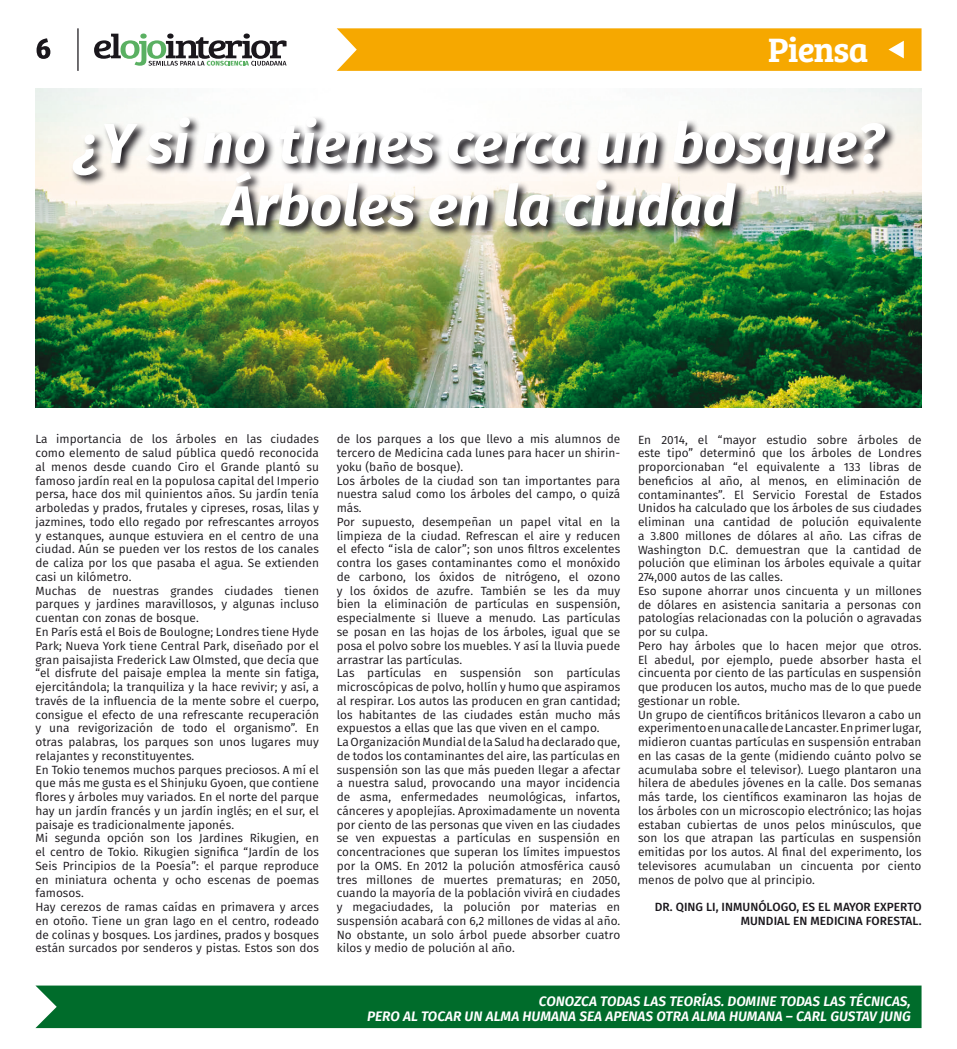
<style>
.page{position:relative;width:957px;height:1049px;background:#fff}
.page>*{position:absolute;margin:0;border:0;box-sizing:border-box;transform-origin:0 0}
.t1{font:italic 700 56.25px/62.5px "Fira Sans";color:#fff;text-align:center}
.t2{font:600 35px "Bree Serif";letter-spacing:-.025em;color:#fff}
.t3{font:italic 600 13.75px/15px "Fira Sans";color:#fff;text-align:right}
.t4{font:11.88px/13.8px "Fira Sans";color:#1a171c}
.t5{font:500 11.88px/13.8px "Fira Sans";color:#1a171c;text-align:right}
</style>
<div class="page">
<svg style="left:94px;top:34px;width:192px;height:32px"></svg>
<hr style="left:77px;top:28px;width:2px;height:43px;background:#1a171c">
<div style="left:35px;top:985px;width:886px;height:43px;background:#006c2b"></div>
<svg style="left:337px;top:28px;width:584px;height:43px;background:#f6aa08"></svg>
<img style="left:35px;top:89px;width:886px;height:318px">
<img style="left:71px;top:116px;width:826px;height:122px">
<svg style="left:37px;top:38px;width:13px;height:21px"></svg>
<h2 class="t2" style="left:768px;top:23px;width:102px">Piensa</h2>
<h1 class="t1" style="left:74px;top:112px;width:811px">¿Y si no tienes cerca un bosque?<br>Árboles en la ciudad</h1>
<p class="t4" style="left:35px;top:432px;width:285px">La importancia de los árboles en las ciudades como elemento de salud pública quedó reconocida al menos desde cuando Ciro el Grande plantó su famoso jardín real en la populosa capital del Imperio persa, hace dos mil quinientos años. Su jardín tenía arboledas y prados, frutales y cipreses, rosas, lilas y jazmines, todo ello regado por refrescantes arroyos y estanques, aunque estuviera en el centro de una ciudad. Aún se pueden ver los restos de los canales de caliza por los que pasaba el agua. Se extienden casi un kilómetro.<br>Muchas de nuestras grandes ciudades tienen parques y jardines maravillosos, y algunas incluso cuentan con zonas de bosque.<br>En París está el Bois de Boulogne; Londres tiene Hyde Park; Nueva York tiene Central Park, diseñado por el gran paisajista Frederick Law Olmsted, que decía que “el disfrute del paisaje emplea la mente sin fatiga, ejercitándola; la tranquiliza y la hace revivir; y así, a través de la influencia de la mente sobre el cuerpo, consigue el efecto de una refrescante recuperación y una revigorización de todo el organismo”. En otras palabras, los parques son unos lugares muy relajantes y reconstituyentes.<br>En Tokio tenemos muchos parques preciosos. A mí el que más me gusta es el Shinjuku Gyoen, que contiene flores y árboles muy variados. En el norte del parque hay un jardín francés y un jardín inglés; en el sur, el paisaje es tradicionalmente japonés.<br>Mi segunda opción son los Jardines Rikugien, en el centro de Tokio. Rikugien significa “Jardín de los Seis Principios de la Poesía”: el parque reproduce en miniatura ochenta y ocho escenas de poemas famosos.<br>Hay cerezos de ramas caídas en primavera y arces en otoño. Tiene un gran lago en el centro, rodeado de colinas y bosques. Los jardines, prados y bosques están surcados por senderos y pistas. Estos son dos</p>
<p class="t4" style="left:337px;top:432px;width:285px">de los parques a los que llevo a mis alumnos de tercero de Medicina cada lunes para hacer un shirin&shy;yoku (baño de bosque).<br>Los árboles de la ciudad son tan importantes para nuestra salud como los árboles del campo, o quizá más.<br>Por supuesto, desempeñan un papel vital en la limpieza de la ciudad. Refrescan el aire y reducen el efecto “isla de calor”; son unos filtros excelentes contra los gases contaminantes como el monóxido de carbono, los óxidos de nitrógeno, el ozono y los óxidos de azufre. También se les da muy bien la eliminación de partículas en suspensión, especialmente si llueve a menudo. Las partículas se posan en las hojas de los árboles, igual que se posa el polvo sobre los muebles. Y así la lluvia puede arrastrar las partículas.<br>Las partículas en suspensión son partículas microscópicas de polvo, hollín y humo que aspiramos al respirar. Los autos las producen en gran cantidad; los habitantes de las ciudades están mucho más expuestos a ellas que las que viven en el campo.<br>La Organización Mundial de la Salud ha declarado que, de todos los contaminantes del aire, las partículas en suspensión son las que más pueden llegar a afectar a nuestra salud, provocando una mayor incidencia de asma, enfermedades neumológicas, infartos, cánceres y apoplejías. Aproximadamente un noventa por ciento de las personas que viven en las ciudades se ven expuestas a partículas en suspensión en concentraciones que superan los límites impuestos por la OMS. En 2012 la polución atmosférica causó tres millones de muertes prematuras; en 2050, cuando la mayoría de la población vivirá en ciudades y megaciudades, la polución por materias en suspensión acabará con 6,2 millones de vidas al año.<br>No obstante, un solo árbol puede absorber cuatro kilos y medio de polución al año.</p>
<p class="t4" style="left:638px;top:432px;width:285px">En 2014, el “mayor estudio sobre árboles de este tipo” determinó que los árboles de Londres proporcionaban “el equivalente a 133 libras de beneficios al año, al menos, en eliminación de contaminantes”. El Servicio Forestal de Estados Unidos ha calculado que los árboles de sus ciudades eliminan una cantidad de polución equivalente a 3.800 millones de dólares al año. Las cifras de Washington D.C. demuestran que la cantidad de polución que eliminan los árboles equivale a quitar 274,000 autos de las calles.<br>Eso supone ahorrar unos cincuenta y un millones de dólares en asistencia sanitaria a personas con patologías relacionadas con la polución o agravadas por su culpa.<br>Pero hay árboles que lo hacen mejor que otros.<br>El abedul, por ejemplo, puede absorber hasta el cincuenta por ciento de las partículas en suspensión que producen los autos, mucho mas de lo que puede gestionar un roble.<br>Un grupo de científicos británicos llevaron a cabo un experimento en una calle de Lancaster. En primer lugar, midieron cuantas partículas en suspensión entraban en las casas de la gente (midiendo cuánto polvo se acumulaba sobre el televisor). Luego plantaron una hilera de abedules jóvenes en la calle. Dos semanas más tarde, los científicos examinaron las hojas de los árboles con un microscopio electrónico; las hojas estaban cubiertas de unos pelos minúsculos, que son los que atrapan las partículas en suspensión emitidas por los autos. Al final del experimento, los televisores acumulaban un cincuenta por ciento menos de polvo que al principio.</p>
<p class="t5" style="left:655px;top:900px;width:268px">DR. QING LI, INMUNÓLOGO, ES EL MAYOR EXPERTO<br>MUNDIAL EN MEDICINA FORESTAL.</p>
<p class="t3" style="left:367px;top:994px;width:545px">CONOZCA TODAS LAS TEORÍAS. DOMINE TODAS LAS TÉCNICAS,<br>PERO AL TOCAR UN ALMA HUMANA SEA APENAS OTRA ALMA HUMANA – CARL GUSTAV JUNG</p>
</div>
